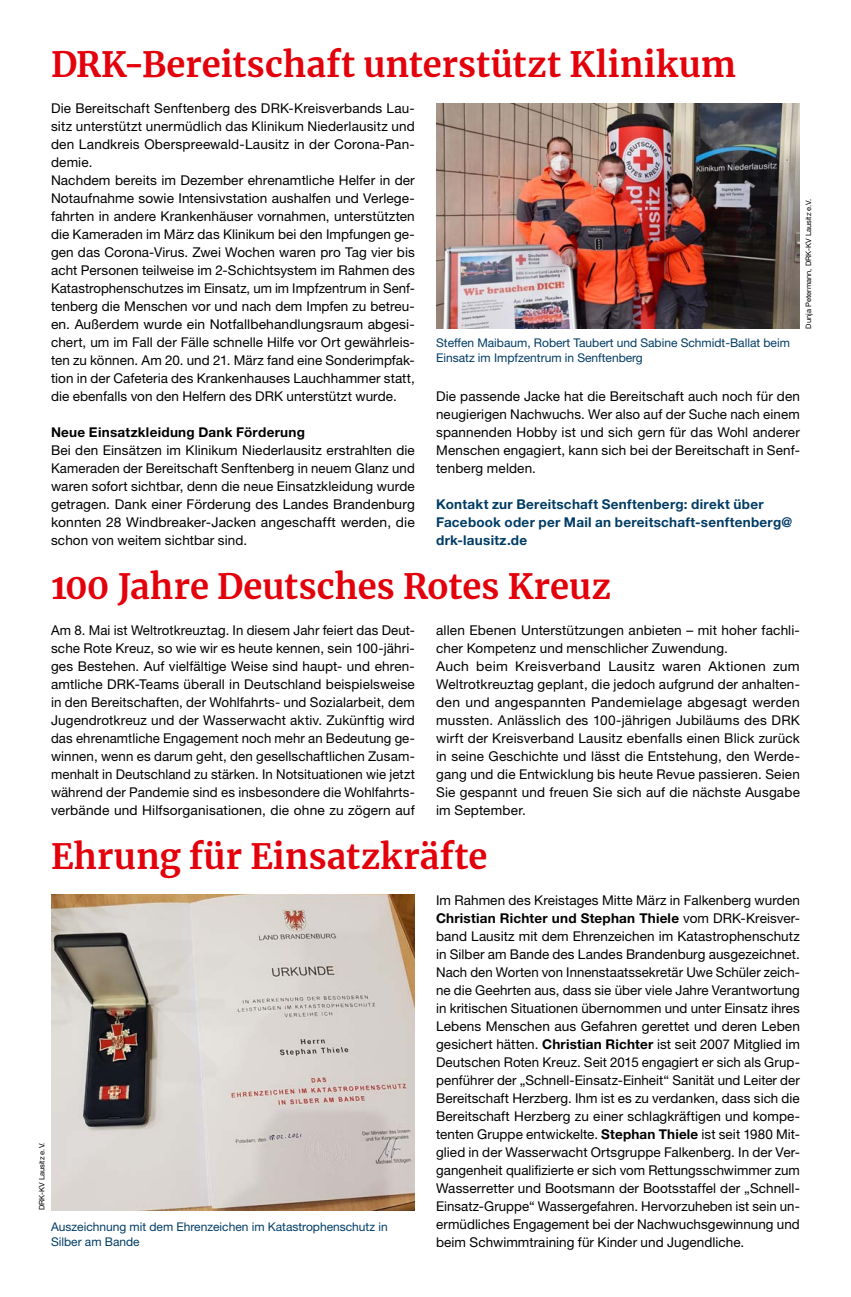
<style>
.page{position:relative;width:851px;height:1297px;background:#fff}
.page>*{position:absolute;margin:0;border:0;box-sizing:border-box;transform-origin:0 0}
.MGB_Headline_23{font:700 34.5px "Merriweather";letter-spacing:.005em;color:#e3000b}
.MGB_Copy{font:13.5px/18px "Helvetica Neue LT Pro";letter-spacing:.01em;color:#000;text-align:justify}
.MGB_Info{font:700 13.5px/18px "Helvetica Neue LT Pro";letter-spacing:.02em;color:#003c65}
.MGB_Copy_bold{font:700 13.5px "Helvetica Neue LT Pro";letter-spacing:.02em;color:#000}
.MGB_BU{font:12px/15px "Helvetica Neue LT Pro";color:#003c65}
.MGB_Fotocredits{font:7.5px "Helvetica Neue LT Pro";color:#000}
.s1{font-weight:700}
</style>
<div class="page">
<img style="left:51px;top:895px;width:364px;height:316px">
<img style="left:436px;top:103px;width:363px;height:226px">
<p class="MGB_Headline_23" style="left:51px;top:40px;width:686px">DRK-Bereitschaft unterstützt Klinikum</p>
<p class="MGB_Copy" style="left:51px;top:98px;width:365px">Die Bereitschaft Senftenberg des DRK-Kreisverbands Lau&shy;sitz unterstützt unermüdlich das Klinikum Niederlausitz und den Landkreis Oberspreewald-Lausitz in der Corona-Pan&shy;demie.</p>
<p class="MGB_Copy" style="left:51px;top:170px;width:365px">Nachdem bereits im Dezember ehrenamtliche Helfer in der Notaufnahme sowie Intensivstation aushalfen und Verlege&shy;fahrten in andere Krankenhäuser vornahmen, unterstützten die Kameraden im März das Klinikum bei den Impfungen ge&shy;gen das Corona-Virus. Zwei Wochen waren pro Tag vier bis acht Personen teilweise im 2-Schichtsystem im Rahmen des Katastrophenschutzes im Einsatz, um im Impfzentrum in Senf&shy;tenberg die Menschen vor und nach dem Impfen zu betreu&shy;en. Außerdem wurde ein Notfallbehandlungsraum abgesi&shy;chert, um im Fall der Fälle schnelle Hilfe vor Ort gewährleis&shy;ten zu können. Am 20. und 21. März fand eine Sonderimpfak&shy;tion in der Cafeteria des Krankenhauses Lauchhammer statt, die ebenfalls von den Helfern des DRK unterstützt wurde.</p>
<p class="MGB_Copy_bold" style="left:51px;top:423px;width:255px">Neue Einsatzkleidung Dank Förderung</p>
<p class="MGB_Copy" style="left:51px;top:440px;width:365px">Bei den Einsätzen im Klinikum Niederlausitz erstrahlten die Kameraden der Bereitschaft Senftenberg in neuem Glanz und waren sofort sichtbar, denn die neue Einsatzkleidung wurde getragen. Dank einer Förderung des Landes Brandenburg konnten 28 Windbreaker-Jacken angeschafft werden, die schon von weitem sichtbar sind.</p>
<p class="MGB_BU" style="left:436px;top:334px;width:355px">Steffen Maibaum, Robert Taubert und Sabine Schmidt-Ballat beim<br>Einsatz im Impfzentrum in Senftenberg</p>
<p class="MGB_Fotocredits" style="left:803px;top:329px;width:131px;rotate:-90deg">Dunja Petermann, DRK-KV Lausitz e.V.</p>
<p class="MGB_Copy" style="left:436px;top:386px;width:365px">Die passende Jacke hat die Bereitschaft auch noch für den neugierigen Nachwuchs. Wer also auf der Suche nach einem spannenden Hobby ist und sich gern für das Wohl anderer Menschen engagiert, kann sich bei der Bereitschaft in Senf&shy;tenberg melden.</p>
<p class="MGB_Info" style="left:436px;top:494px;width:357px">Kontakt zur Bereitschaft Senftenberg: direkt über<br>Facebook oder per Mail an bereitschaft-senftenberg@ drk-lausitz.de</p>
<p class="MGB_Headline_23" style="left:51px;top:562px;width:561px">100 Jahre Deutsches Rotes Kreuz</p>
<p class="MGB_Copy" style="left:51px;top:620px;width:365px">Am 8. Mai ist Weltrotkreuztag. In diesem Jahr feiert das Deut&shy;sche Rote Kreuz, so wie wir es heute kennen, sein 100-jähri&shy;ges Bestehen. Auf vielfältige Weise sind haupt- und ehren&shy;amtliche DRK-Teams überall in Deutschland beispielsweise in den Bereitschaften, der Wohlfahrts- und Sozialarbeit, dem Jugendrotkreuz und der Wasserwacht aktiv. Zukünftig wird das ehrenamtliche Engagement noch mehr an Bedeutung ge&shy;winnen, wenn es darum geht, den gesellschaftlichen Zusam&shy;menhalt in Deutschland zu stärken. In Notsituationen wie jetzt während der Pandemie sind es insbesondere die Wohlfahrts&shy;verbände und Hilfsorganisationen, die ohne zu zögern auf</p>
<p class="MGB_Copy" style="left:436px;top:620px;width:365px">allen Ebenen Unterstützungen anbieten – mit hoher fachli&shy;cher Kompetenz und menschlicher Zuwendung.</p>
<p class="MGB_Copy" style="left:436px;top:656px;width:365px">Auch beim Kreisverband Lausitz waren Aktionen zum Weltrotkreuztag geplant, die jedoch aufgrund der anhalten&shy;den und angespannten Pandemielage abgesagt werden mussten. Anlässlich des 100-jährigen Jubiläums des DRK wirft der Kreisverband Lausitz ebenfalls einen Blick zurück in seine Geschichte und lässt die Entstehung, den Werde&shy;gang und die Entwicklung bis heute Revue passieren. Seien Sie gespannt und freuen Sie sich auf die nächste Ausgabe im September.</p>
<p class="MGB_Headline_23" style="left:51px;top:832px;width:438px">Ehrung für Einsatzkräfte</p>
<p class="MGB_Fotocredits" style="left:37px;top:1210px;width:69px;rotate:-90deg">DRK-KV Lausitz e.V.</p>
<p class="MGB_BU" style="left:51px;top:1219px;width:338px">Auszeichnung mit dem Ehrenzeichen im Katastrophenschutz in<br>Silber am Bande</p>
<p class="MGB_Copy" style="left:436px;top:890px;width:365px">Im Rahmen des Kreistages Mitte März in Falkenberg wurden <span class="s1">Christian Richter und Stephan Thiele</span> vom DRK-Kreisver&shy;band Lausitz mit dem Ehrenzeichen im Katastrophenschutz in Silber am Bande des Landes Brandenburg ausgezeichnet.<br>Nach den Worten von Innenstaatssekretär Uwe Schüler zeich&shy;ne die Geehrten aus, dass sie über viele Jahre Verantwortung in kritischen Situationen übernommen und unter Einsatz ihres Lebens Menschen aus Gefahren gerettet und deren Leben gesichert hätten. <span class="s1">Christian Richter</span> ist seit 2007 Mitglied im Deutschen Roten Kreuz. Seit 2015 engagiert er sich als Grup&shy;penführer der „Schnell-Einsatz-Einheit“ Sanität und Leiter der Bereitschaft Herzberg. Ihm ist es zu verdanken, dass sich die Bereitschaft Herzberg zu einer schlagkräftigen und kompe&shy;tenten Gruppe entwickelte. <span class="s1">Stephan Thiele</span> ist seit 1980 Mit&shy;glied in der Wasserwacht Ortsgruppe Falkenberg. In der Ver&shy;gangenheit qualifizierte er sich vom Rettungsschwimmer zum Wasserretter und Bootsmann der Bootsstaffel der „Schnell-Einsatz-Gruppe“ Wassergefahren. Hervorzuheben ist sein un&shy;ermüdliches Engagement bei der Nachwuchsgewinnung und beim Schwimmtraining für Kinder und Jugendliche.</p>
</div>
